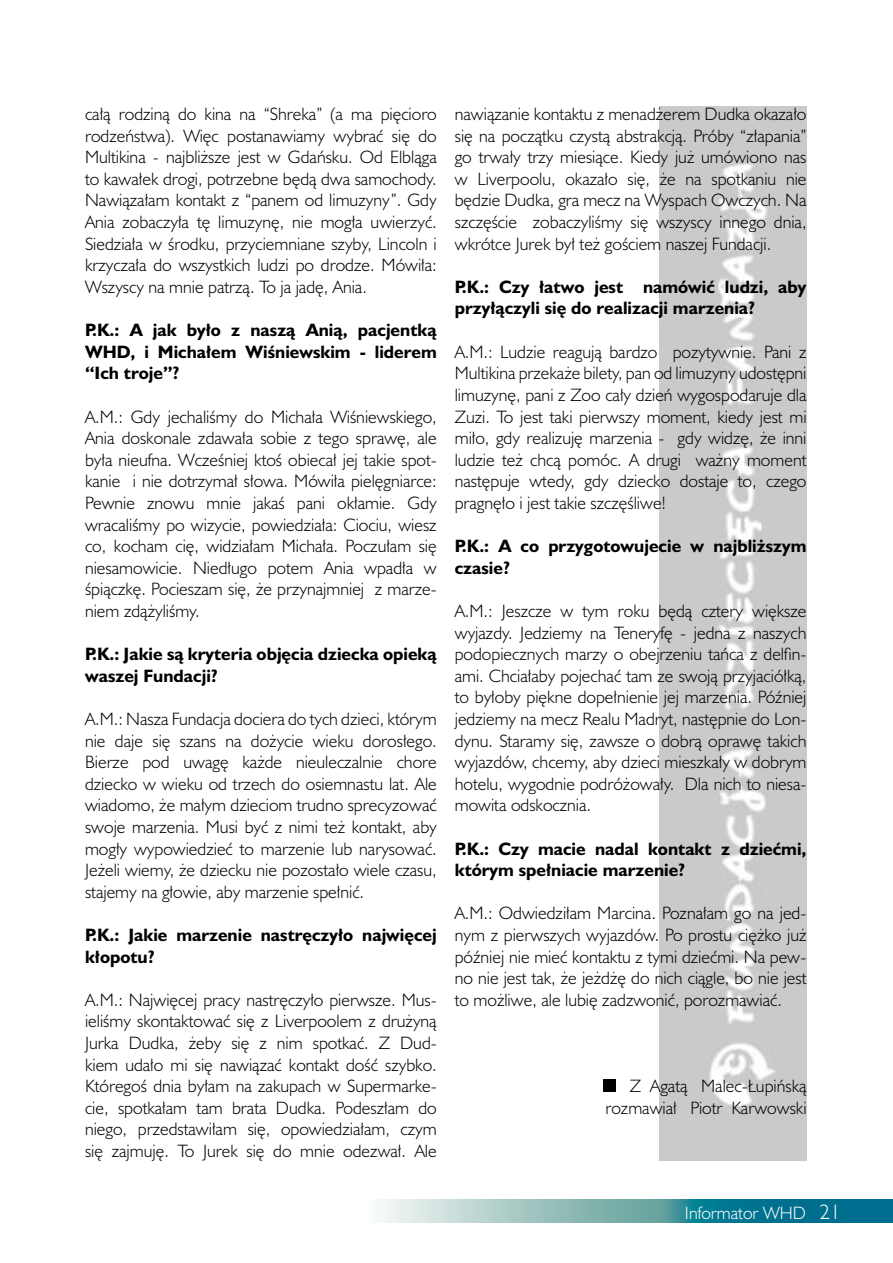
<style>
.page{position:relative;width:893px;height:1263px;background:#fff}
.page>*{position:absolute;margin:0;border:0;box-sizing:border-box;transform-origin:0 0}
.t1{font:300 18px/21.6px "Humanist 521 PL";color:#000;text-align:justify}
.t2{font:700 18px/21.6px "Humanist 521 PL";color:#000}
.t3{font:300 18px "Humanist 521 PL";color:#fff}
.s1{font-size:21px}
</style>
<div class="page">
<svg style="left:382px;top:1199px;width:511px;height:23px;background:#60a3ad"></svg>
<img style="left:659px;top:106px;width:147px;height:1055px">
<div style="left:603px;top:1079px;width:13px;height:13px;background:#000"></div>
<p class="t1" style="left:85px;top:103px;width:353px">ca∏à rodzinà do kina na “Shreka” (a ma pi´cioro rodzeƒstwa). Wi´c postanawiamy wybraç si´ do Multikina - najbli˝sze jest w Gdaƒsku. Od Elblàga to kawa∏ek drogi, potrzebne b´dà dwa samochody.<br>Nawiàza∏am kontakt z “panem od limuzyny”. Gdy Ania zobaczy∏a t´ limuzyn´, nie mog∏a uwierzyç.<br>Siedzia∏a w Êrodku, przyciemniane szyby, Lincoln i krzycza∏a do wszystkich ludzi po drodze. Mówi∏a:<br>Wszyscy na mnie patrzà. To ja jad´, Ania.</p>
<p class="t2" style="left:85px;top:319px;width:353px;text-align:justify">P.K.: A jak by∏o z naszà Anià, pacjentkà WHD, i Micha∏em WiÊniewskim - liderem “Ich troje”?</p>
<p class="t1" style="left:85px;top:405px;width:353px">A.M.: Gdy jechaliÊmy do Micha∏a WiÊniewskiego, Ania doskonale zdawa∏a sobie z tego spraw´, ale by∏a nieufna. WczeÊniej ktoÊ obieca∏ jej takie spot&shy;kanie i nie dotrzyma∏ s∏owa. Mówi∏a piel´gniarce:<br>Pewnie znowu mnie jakaÊ pani ok∏amie. Gdy wracaliÊmy po wizycie, powiedzia∏a: Ciociu, wiesz co, kocham ci´, widzia∏am Micha∏a. Poczu∏am si´ niesamowicie. Nied∏ugo potem Ania wpad∏a w Êpiàczk´. Pocieszam si´, ˝e przynajmniej z marze&shy;niem zdà˝yliÊmy.</p>
<p class="t2" style="left:85px;top:643px;width:353px">P.K.: Jakie sà kryteria obj´cia dziecka opiekà waszej Fundacji?</p>
<p class="t1" style="left:85px;top:708px;width:353px">A.M.: Nasza Fundacja dociera do tych dzieci, którym nie daje si´ szans na do˝ycie wieku doros∏ego.<br>Bierze pod uwag´ ka˝de nieuleczalnie chore dziecko w wieku od trzech do osiemnastu lat. Ale wiadomo, ˝e ma∏ym dzieciom trudno sprecyzowaç swoje marzenia. Musi byç z nimi te˝ kontakt, aby mog∏y wypowiedzieç to marzenie lub narysowaç.<br>Je˝eli wiemy, ˝e dziecku nie pozosta∏o wiele czasu, stajemy na g∏owie, aby marzenie spe∏niç.</p>
<p class="t2" style="left:85px;top:924px;width:353px">P.K.: Jakie marzenie nastr´czy∏o najwi´cej k∏opotu?</p>
<p class="t1" style="left:85px;top:988px;width:353px">A.M.: Najwi´cej pracy nastr´czy∏o pierwsze. Mus&shy;ieliÊmy skontaktowaç si´ z Liverpoolem z dru˝ynà Jurka Dudka, ˝eby si´ z nim spotkaç. Z Dud&shy;kiem uda∏o mi si´ nawiàzaç kontakt doÊç szybko.<br>KtóregoÊ dnia by∏am na zakupach w Supermarke&shy;cie, spotka∏am tam brata Dudka. Podesz∏am do niego, przedstawi∏am si´, opowiedzia∏am, czym si´ zajmuj´. To Jurek si´ do mnie odezwa∏. Ale</p>
<p class="t1" style="left:455px;top:103px;width:353px">nawiàzanie kontaktu z menad˝erem Dudka okaza∏o si´ na poczàtku czystà abstrakcjà. Próby “z∏apania” go trwa∏y trzy miesiàce. Kiedy ju˝ umówiono nas w Liverpoolu, okaza∏o si´, ˝e na spotkaniu nie b´dzie Dudka, gra mecz na Wyspach Owczych. Na szcz´Êcie zobaczyliÊmy si´ wszyscy innego dnia, wkrótce Jurek by∏ te˝ goÊciem naszej Fundacji.</p>
<p class="t2" style="left:455px;top:276px;width:353px">P.K.: Czy ∏atwo jest namówiç ludzi, aby przy∏àczyli si´ do realizacji marzenia?</p>
<p class="t1" style="left:455px;top:340px;width:353px">A.M.: Ludzie reagujà bardzo pozytywnie. Pani z Multikina przeka˝e bilety, pan od limuzyny udost´pni limuzyn´, pani z Zoo ca∏y dzieƒ wygospodaruje dla Zuzi. To jest taki pierwszy moment, kiedy jest mi mi∏o, gdy realizuj´ marzenia - gdy widz´, ˝e inni ludzie te˝ chcà pomóc. A drugi wa˝ny moment nast´puje wtedy, gdy dziecko dostaje to, czego pragn´∏o i jest takie szcz´Êliwe!</p>
<p class="t2" style="left:455px;top:535px;width:353px">P.K.: A co przygotowujecie w najbli˝szym czasie?</p>
<p class="t1" style="left:455px;top:600px;width:353px">A.M.: Jeszcze w tym roku b´dà cztery wi´ksze wyjazdy. Jedziemy na Teneryf´ - jedna z naszych podopiecznych marzy o obejrzeniu taƒca z delfin&shy;ami. Chcia∏aby pojechaç tam ze swojà przyjació∏kà, to by∏oby pi´kne dope∏nienie jej marzenia. Póêniej jedziemy na mecz Realu Madryt, nast´pnie do Lon&shy;dynu. Staramy si´, zawsze o dobrà opraw´ takich wyjazdów, chcemy, aby dzieci mieszka∏y w dobrym hotelu, wygodnie podró˝owa∏y. Dla nich to niesa&shy;mowita odskocznia.</p>
<p class="t2" style="left:455px;top:837px;width:353px">P.K.: Czy macie nadal kontakt z dzieçmi, którym spe∏niacie marzenie?</p>
<p class="t1" style="left:455px;top:902px;width:353px">A.M.: Odwiedzi∏am Marcina. Pozna∏am go na jed&shy;nym z pierwszych wyjazdów. Po prostu ci´˝ko ju˝ póêniej nie mieç kontaktu z tymi dzieçmi. Na pew&shy;no nie jest tak, ˝e je˝d˝´ do nich ciàgle, bo nie jest to mo˝liwe, ale lubi´ zadzwoniç, porozmawiaç.</p>
<p class="t1" style="left:605px;top:1075px;width:203px;text-align:right">Z Agatà Malec-¸upiƒskà rozmawia∏ Piotr Karwowski</p>
<p class="t3" style="left:685px;top:1202px;width:157px">Informator WHD <span class="s1">21</span></p>
</div>
